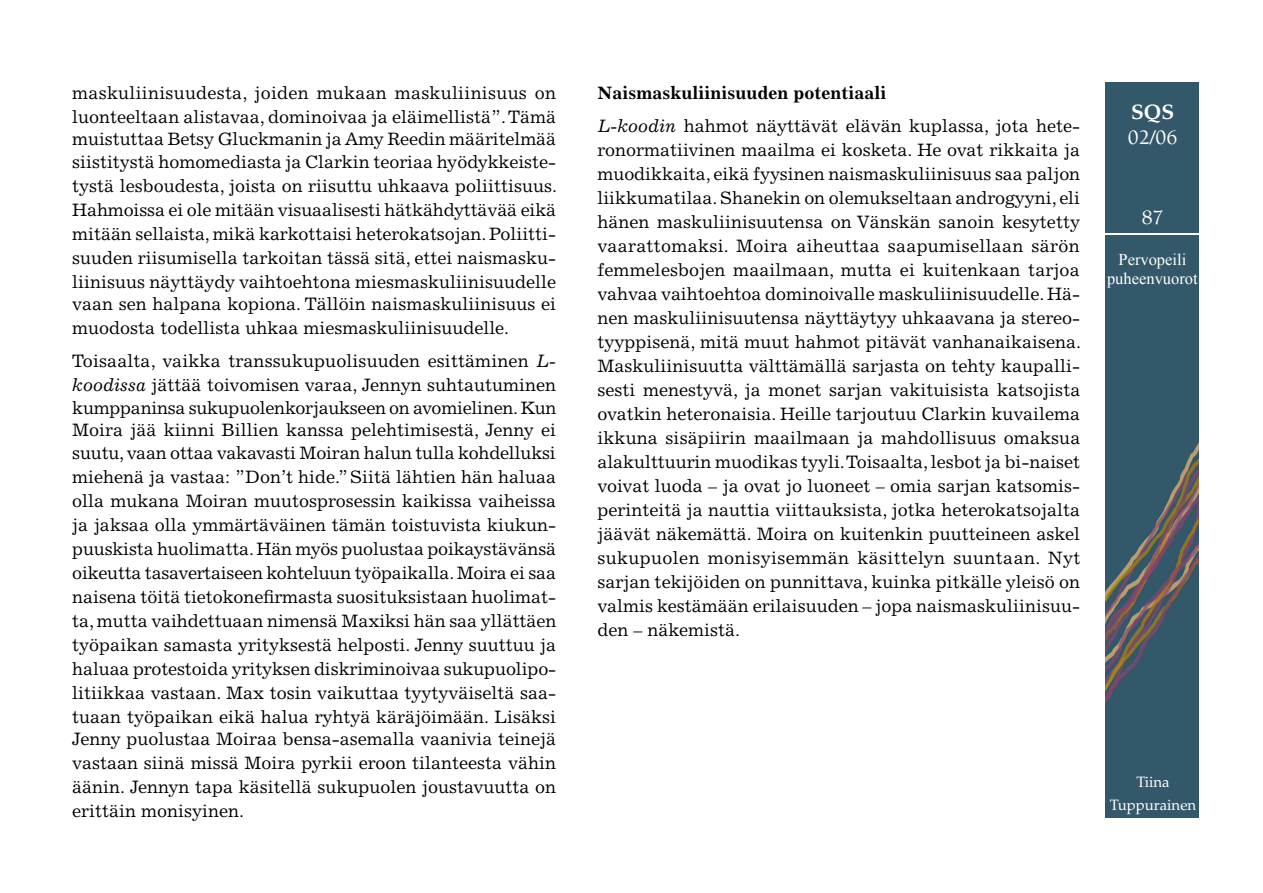
<style>
.page{position:relative;width:1263px;height:893px;background:#fff}
.page>*{position:absolute;margin:0;border:0;box-sizing:border-box;transform-origin:0 0}
.t1{font:500 21px "Berkeley";color:#fff}
.t2{font:700 21px "Palatino";color:#fff}
.t3{font:18px/24px "Excelsior";color:#000;text-align:justify}
.t4{font:16.5px/19.8px "Times New Roman";color:#fff;text-align:center}
.t5{font:15px/22.8px "Palatino";color:#fff;text-align:center}
.s1{font-style:italic}
.s2{font-weight:700}
</style>
<div class="page">
<img style="left:1106px;top:82px;width:92px;height:736px">
<hr style="left:1100px;top:233px;width:103px;height:2px;background:#fff">
<p class="t3" style="left:72px;top:81px;width:486px;line-height:23.5px">maskuliinisuudesta, joiden mukaan maskuliinisuus on luonteeltaan alistavaa, dominoivaa ja eläimellistä”. Tämä muistuttaa Betsy Gluckmanin ja Amy Reedin määritelmää siistitystä homomediasta ja Clarkin teoriaa hyödykkeiste&shy;tystä lesboudesta, joista on riisuttu uhkaava poliittisuus.<br>Hahmoissa ei ole mitään visuaalisesti hätkähdyttävää eikä mitään sellaista, mikä karkottaisi heterokatsojan. Poliitti&shy;suuden riisumisella tarkoitan tässä sitä, ettei naismasku&shy;liinisuus näyttäydy vaihtoehtona miesmaskuliinisuudelle vaan sen halpana kopiona. Tällöin naismaskuliinisuus ei muodosta todellista uhkaa miesmaskuliinisuudelle.</p>
<p class="t3" style="left:72px;top:349px;width:486px">Toisaalta, vaikka transsukupuolisuuden esittäminen <span class="s1">L&shy;koodissa</span> jättää toivomisen varaa, Jennyn suhtautuminen kumppaninsa sukupuolenkorjaukseen on avomielinen. Kun Moira jää kiinni Billien kanssa pelehtimisestä, Jenny ei suutu, vaan ottaa vakavasti Moiran halun tulla kohdelluksi miehenä ja vastaa: ”Don’t hide.” Siitä lähtien hän haluaa olla mukana Moiran muutosprosessin kaikissa vaiheissa ja jaksaa olla ymmärtäväinen tämän toistuvista kiukun&shy;puuskista huolimatta. Hän myös puolustaa poikaystävänsä oikeutta tasavertaiseen kohteluun työpaikalla. Moira ei saa naisena töitä tietokonefirmasta suosituksistaan huolimat&shy;ta, mutta vaihdettuaan nimensä Maxiksi hän saa yllättäen työpaikan samasta yrityksestä helposti. Jenny suuttuu ja haluaa protestoida yrityksen diskriminoivaa sukupuolipo&shy;litiikkaa vastaan. Max tosin vaikuttaa tyytyväiseltä saa&shy;tuaan työpaikan eikä halua ryhtyä käräjöimään. Lisäksi Jenny puolustaa Moiraa bensa-asemalla vaanivia teinejä vastaan siinä missä Moira pyrkii eroon tilanteesta vähin äänin. Jennyn tapa käsitellä sukupuolen joustavuutta on erittäin monisyinen.</p>
<p class="t3" style="left:597px;top:76px;width:484px;line-height:33px"><span class="s2">Naismaskuliinisuuden potentiaali<br></span><span class="s1">L-koodin</span> hahmot näyttävät elävän kuplassa, jota hete-</p>
<p class="t3" style="left:597px;top:138px;width:485px">ronormatiivinen maailma ei kosketa. He ovat rikkaita ja muodikkaita, eikä fyysinen naismaskuliinisuus saa paljon liikkumatilaa. Shanekin on olemukseltaan androgyyni, eli hänen maskuliinisuutensa on Vänskän sanoin kesytetty vaarattomaksi. Moira aiheuttaa saapumisellaan särön femmelesbojen maailmaan, mutta ei kuitenkaan tarjoa vahvaa vaihtoehtoa dominoivalle maskuliinisuudelle. Hä&shy;nen maskuliinisuutensa näyttäytyy uhkaavana ja stereo&shy;tyyppisenä, mitä muut hahmot pitävät vanhanaikaisena.<br>Maskuliinisuutta välttämällä sarjasta on tehty kaupalli&shy;sesti menestyvä, ja monet sarjan vakituisista katsojista ovatkin heteronaisia. Heille tarjoutuu Clarkin kuvailema ikkuna sisäpiirin maailmaan ja mahdollisuus omaksua alakulttuurin muodikas tyyli. Toisaalta, lesbot ja bi-naiset voivat luoda – ja ovat jo luoneet – omia sarjan katsomis&shy;perinteitä ja nauttia viittauksista, jotka heterokatsojalta jäävät näkemättä. Moira on kuitenkin puutteineen askel sukupuolen monisyisemmän käsittelyn suuntaan. Nyt sarjan tekijöiden on punnittava, kuinka pitkälle yleisö on valmis kestämään erilaisuuden – jopa naismaskuliinisuu&shy;den – näkemistä.</p>
<p class="t2" style="left:1131px;top:99px;width:45px">SQS</p>
<p class="t1" style="left:1128px;top:126px;width:51px">02/06</p>
<p class="t1" style="left:1142px;top:207px;width:23px">87</p>
<p class="t4" style="left:1107px;top:249px;width:92px">Pervopeili puheenvuorot</p>
<p class="t5" style="left:1110px;top:771px;width:88px">Tiina<br>Tuppurainen</p>
</div>
